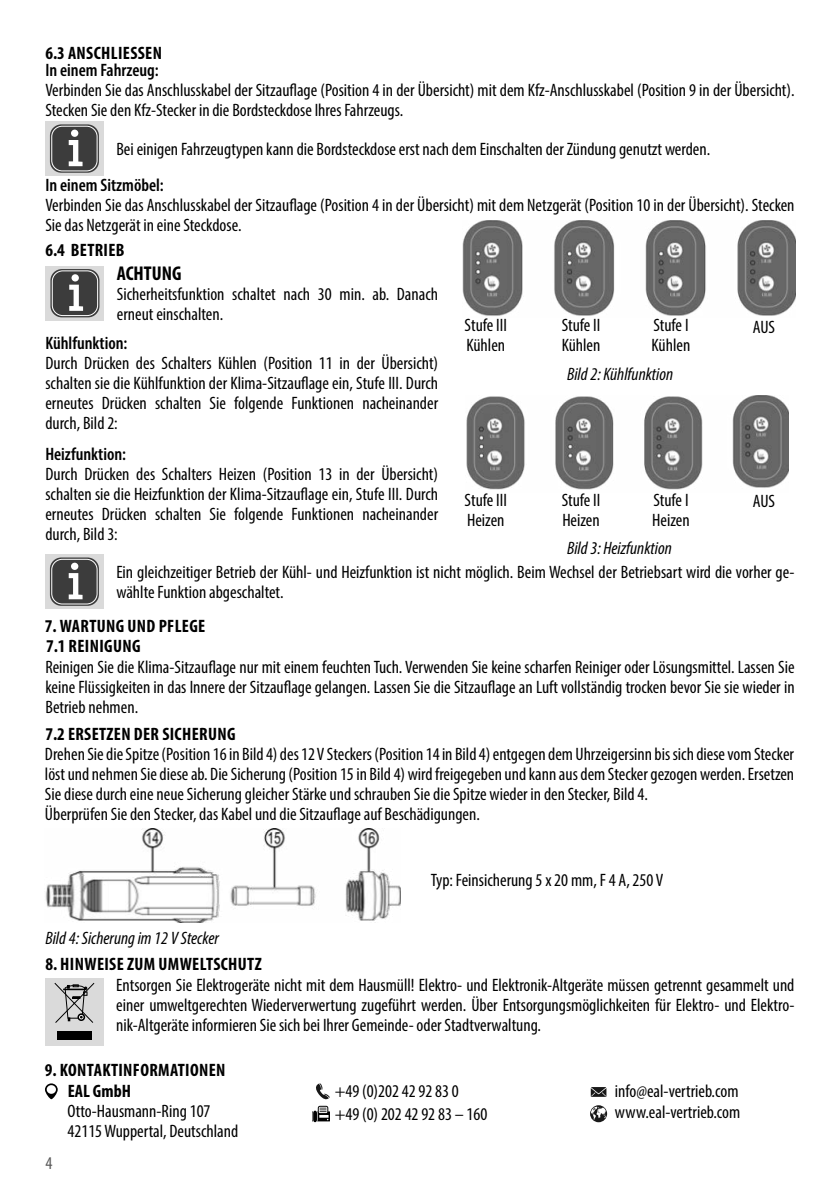
<style>
.page{position:relative;width:840px;height:1191px;background:#fff}
.page>*{position:absolute;margin:0;border:0;box-sizing:border-box;transform-origin:0 0}
.t1{font:700 condensed 20px "Myriad Pro";color:#000}
.t2{font:condensed 18px/20px "Myriad Pro";color:#000}
.t3{font:700 condensed 18px/20.4px "Myriad Pro";letter-spacing:.02em;color:#000}
.t4{font:italic condensed 18px "Myriad Pro";color:#000}
.t5{font:600 condensed 18px "Myriad Pro";color:#000}
.t6{font:condensed 18px "Myriad Pro";color:#575757}
</style>
<div class="page">
<svg style="left:590px;top:1105px;width:16px;height:17px"></svg>
<svg style="left:590px;top:1087px;width:16px;height:9px"></svg>
<svg style="left:316px;top:1083px;width:13px;height:16px"></svg>
<svg style="left:45px;top:1083px;width:13px;height:16px"></svg>
<img style="left:312px;top:1105px;width:17px;height:18px">
<img style="left:462px;top:221px;width:332px;height:95px">
<img style="left:466px;top:395px;width:322px;height:95px">
<img style="left:45px;top:828px;width:355px;height:94px">
<div style="left:45px;top:121px;width:59px;height:55px;background:#dadada"></div>
<div style="left:45px;top:554px;width:59px;height:55px;background:#dadada"></div>
<div style="left:50px;top:124px;width:49px;height:49px;background:#3c3c3c;border-radius:11px"></div>
<div style="left:51px;top:126px;width:46px;height:45px;border:1px solid #fff;border-radius:10px"></div>
<svg style="left:69px;top:140px;width:13px;height:26px"></svg>
<div style="left:71px;top:130px;width:7px;height:7px;background:#fff;border-radius:50%"></div>
<div style="left:50px;top:557px;width:49px;height:49px;background:#3c3c3c;border-radius:11px"></div>
<div style="left:51px;top:559px;width:46px;height:45px;border:1px solid #fff;border-radius:10px"></div>
<svg style="left:69px;top:573px;width:13px;height:26px"></svg>
<div style="left:71px;top:562px;width:7px;height:8px;background:#fff;border-radius:50%"></div>
<div style="left:45px;top:977px;width:59px;height:68px;background:#dadada"></div>
<svg style="left:54px;top:982px;width:41px;height:41px"></svg>
<div style="left:57px;top:1031px;width:34px;height:9px;background:#000"></div>
<div style="left:45px;top:266px;width:59px;height:54px;background:#dadada"></div>
<div style="left:50px;top:269px;width:49px;height:48px;background:#3c3c3c;border-radius:11px"></div>
<div style="left:52px;top:270px;width:46px;height:46px;border:1px solid #fff;border-radius:10px"></div>
<svg style="left:69px;top:285px;width:14px;height:26px"></svg>
<div style="left:71px;top:274px;width:8px;height:7px;background:#fff;border-radius:50%"></div>
<p class="t3" style="left:45px;top:42px;width:118px">6.3 ANSCHLIESSEN</p>
<p class="t5" style="left:45px;top:59px;width:115px">In einem Fahrzeug:</p>
<p class="t2" style="left:45px;top:80px;width:750px">Verbinden Sie das Anschlusskabel der Sitzauflage (Position 4 in der Übersicht) mit dem Kfz-Anschlusskabel (Position 9 in der Übersicht).<br>Stecken Sie den Kfz-Stecker in die Bordsteckdose Ihres Fahrzeugs.</p>
<p class="t2" style="left:116px;top:139px;width:595px">Bei einigen Fahrzeugtypen kann die Bordsteckdose erst nach dem Einschalten der Zündung genutzt werden.</p>
<p class="t5" style="left:45px;top:174px;width:120px">In einem Sitzmöbel:</p>
<p class="t2" style="left:45px;top:195px;width:750px">Verbinden Sie das Anschlusskabel der Sitzauflage (Position 4 in der Übersicht) mit dem Netzgerät (Position 10 in der Übersicht). Stecken<br>Sie das Netzgerät in eine Steckdose.</p>
<p class="t3" style="left:45px;top:240px;width:81px">6.4 BETRIEB</p>
<p class="t1" style="left:117px;top:261px;width:66px">ACHTUNG</p>
<p class="t2" style="left:117px;top:284px;width:322px">Sicherheitsfunktion schaltet nach 30 min. ab. Danach erneut einschalten.</p>
<p class="t5" style="left:45px;top:332px;width:84px">Kühlfunktion:</p>
<p class="t2" style="left:45px;top:353px;width:394px;text-align:justify">Durch Drücken des Schalters Kühlen (Position 11 in der Übersicht) schalten sie die Kühlfunktion der Klima-Sitzauflage ein, Stufe III. Durch erneutes Drücken schalten Sie folgende Funktionen nacheinander durch, Bild 2:</p>
<p class="t5" style="left:45px;top:443px;width:82px">Heizfunktion:</p>
<p class="t2" style="left:45px;top:464px;width:394px;text-align:justify">Durch Drücken des Schalters Heizen (Position 13 in der Übersicht) schalten sie die Heizfunktion der Klima-Sitzauflage ein, Stufe III. Durch erneutes Drücken schalten Sie folgende Funktionen nacheinander durch, Bild 3:</p>
<p class="t2" style="left:464px;top:315px;width:44px">Stufe III<br>Kühlen</p>
<p class="t2" style="left:464px;top:489px;width:44px">Stufe III<br>Heizen</p>
<p class="t2" style="left:561px;top:315px;width:40px">Stufe II<br>Kühlen</p>
<p class="t2" style="left:651px;top:315px;width:40px">Stufe I<br>Kühlen</p>
<p class="t4" style="left:566px;top:363px;width:108px">Bild 2: Kühlfunktion</p>
<p class="t2" style="left:561px;top:489px;width:40px">Stufe II<br>Heizen</p>
<p class="t2" style="left:652px;top:489px;width:39px">Stufe I<br>Heizen</p>
<p class="t4" style="left:566px;top:537px;width:106px">Bild 3: Heizfunktion</p>
<p class="t2" style="left:752px;top:316px;width:24px">AUS</p>
<p class="t2" style="left:752px;top:491px;width:24px">AUS</p>
<p class="t2" style="left:116px;top:562px;width:679px">Ein gleichzeitiger Betrieb der Kühl- und Heizfunktion ist nicht möglich. Beim Wechsel der Betriebsart wird die vorher ge&shy;wählte Funktion abgeschaltet.</p>
<p class="t3" style="left:45px;top:615px;width:162px">7. WARTUNG UND PFLEGE<br>7.1 REINIGUNG</p>
<p class="t2" style="left:45px;top:656px;width:750px;text-align:justify">Reinigen Sie die Klima-Sitzauflage nur mit einem feuchten Tuch. Verwenden Sie keine scharfen Reiniger oder Lösungsmittel. Lassen Sie keine Flüssigkeiten in das Innere der Sitzauflage gelangen. Lassen Sie die Sitzauflage an Luft vollständig trocken bevor Sie sie wieder in Betrieb nehmen.</p>
<p class="t3" style="left:45px;top:723px;width:191px">7.2 ERSETZEN DER SICHERUNG</p>
<p class="t2" style="left:45px;top:744px;width:750px">Drehen Sie die Spitze (Position 16 in Bild 4) des 12 V Steckers (Position 14 in Bild 4) entgegen dem Uhrzeigersinn bis sich diese vom Stecker löst und nehmen Sie diese ab. Die Sicherung (Position 15 in Bild 4) wird freigegeben und kann aus dem Stecker gezogen werden. Ersetzen Sie diese durch eine neue Sicherung gleicher Stärke und schrauben Sie die Spitze wieder in den Stecker, Bild 4.<br>Überprüfen Sie den Stecker, das Kabel und die Sitzauflage auf Beschädigungen.</p>
<p class="t4" style="left:45px;top:927px;width:175px">Bild 4: Sicherung im 12 V Stecker</p>
<p class="t3" style="left:45px;top:953px;width:218px">8. HINWEISE ZUM UMWELTSCHUTZ</p>
<p class="t2" style="left:430px;top:869px;width:234px">Typ: Feinsicherung 5 x 20 mm, F 4 A, 250 V</p>
<p class="t2" style="left:116px;top:975px;width:679px;text-align:justify">Entsorgen Sie Elektrogeräte nicht mit dem Hausmüll! Elektro- und Elektronik-Altgeräte müssen getrennt gesammelt und einer umweltgerechten Wiederverwertung zugeführt werden. Über Entsorgungsmöglichkeiten für Elektro- und Elektro&shy;nik-Altgeräte informieren Sie sich bei Ihrer Gemeinde- oder Stadtverwaltung.</p>
<p class="t3" style="left:45px;top:1059px;width:182px">9. KONTAKTINFORMATIONEN</p>
<p class="t6" style="left:45px;top:1152px;width:8px">4</p>
<p class="t3" style="left:68px;top:1080px;width:65px">EAL GmbH</p>
<p class="t2" style="left:67px;top:1100px;width:172px">Otto-Hausmann-Ring 107<br>42115 Wuppertal, Deutschland</p>
<p class="t2" style="left:334px;top:1079px;width:154px;line-height:22.8px">+49 (0)202 42 92 83 0 +49 (0) 202 42 92 83 – 160</p>
<p class="t2" style="left:614px;top:1080px;width:127px;line-height:21px">info@eal-vertrieb.com www.eal-vertrieb.com</p>
</div>
